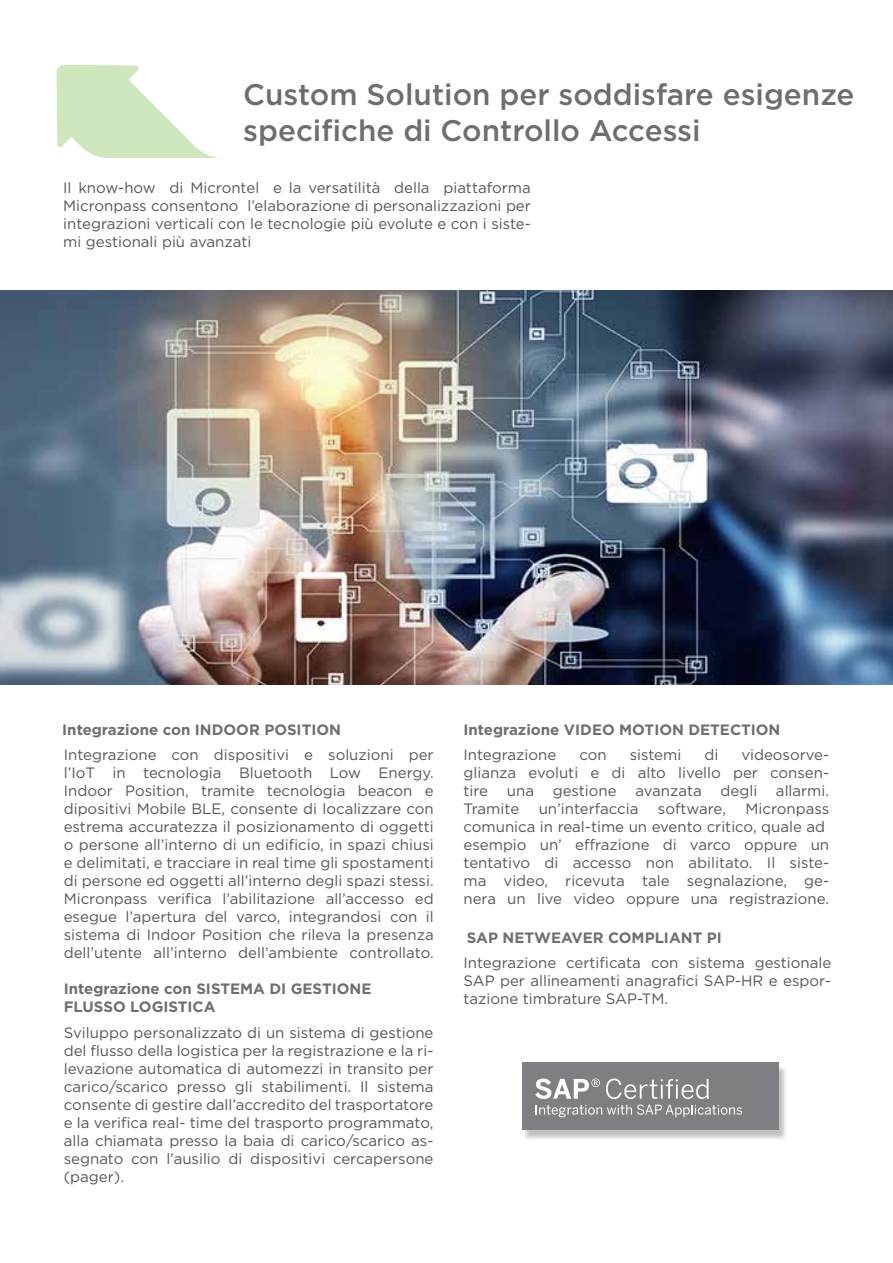
<style>
.page{position:relative;width:893px;height:1263px;background:#fff}
.page>*{position:absolute;margin:0;border:0;box-sizing:border-box;transform-origin:0 0}
.t1{font:500 29.7px/36px "Gotham";color:#6d6e70}
.t2{font:15px/18px "Gotham";color:#575756;text-align:justify}
.t3{font:700 15px/18px "Gotham";color:#706f6f}
</style>
<div class="page">
<svg style="left:57px;top:65px;width:162px;height:93px"></svg>
<div style="left:522px;top:1065px;width:266px;height:76px;background:#000;opacity:.25"></div>
<div style="left:522px;top:1062px;width:257px;height:67px;background:#7f7e83"></div>
<svg style="left:535px;top:1078px;width:207px;height:39px"></svg>
<img style="left:0;top:291px;width:893px;height:394px">
<h1 class="t1" style="left:243px;top:77px;width:613px">Custom Solution per soddisfare esigenze specifiche di Controllo Accessi</h1>
<p class="t2" style="left:63px;top:178px;width:469px">Il know-how di Microntel e la versatilità della piattaforma Micronpass consentono l’elaborazione di personalizzazioni per integrazioni verticali con le tecnologie più evolute e con i siste&shy;mi gestionali più avanzati</p>
<p class="t3" style="left:62px;top:720px;width:280px">Integrazione con INDOOR POSITION</p>
<p class="t2" style="left:64px;top:745px;width:371px">Integrazione con dispositivi e soluzioni per l’IoT in tecnologia Bluetooth Low Energy.<br>Indoor Position, tramite tecnologia beacon e dipositivi Mobile BLE, consente di localizzare con estrema accuratezza il posizionamento di oggetti o persone all’interno di un edificio, in spazi chiusi e delimitati, e tracciare in real time gli spostamenti di persone ed oggetti all’interno degli spazi stessi.<br>Micronpass verifica l’abilitazione all’accesso ed esegue l’apertura del varco, integrandosi con il sistema di Indoor Position che rileva la presenza dell’utente all’interno dell’ambiente controllato.</p>
<p class="t3" style="left:64px;top:980px;width:309px">Integrazione con SISTEMA DI GESTIONE<br>FLUSSO LOGISTICA</p>
<p class="t2" style="left:64px;top:1023px;width:371px">Sviluppo personalizzato di un sistema di gestione del flusso della logistica per la registrazione e la ri&shy;levazione automatica di automezzi in transito per carico/scarico presso gli stabilimenti. Il sistema consente di gestire dall’accredito del trasportatore e la verifica real- time del trasporto programmato, alla chiamata presso la baia di carico/scarico as&shy;segnato con l’ausilio di dispositivi cercapersone (pager).</p>
<p class="t3" style="left:463px;top:720px;width:318px">Integrazione VIDEO MOTION DETECTION</p>
<p class="t2" style="left:463px;top:745px;width:367px;text-indent:278px">videosorve&shy;glianza evoluti e di alto livello per consen&shy;tire una gestione avanzata degli allarmi.<br>Tramite</p>
<p class="t2" style="left:463px;top:745px;width:94px">Integrazione</p>
<p class="t2" style="left:579px;top:745px;width:29px">con</p>
<p class="t2" style="left:630px;top:745px;width:53px">sistemi</p>
<p class="t2" style="left:704px;top:745px;width:15px">di</p>
<p class="t2" style="left:539px;top:799px;width:101px">un’interfaccia</p>
<p class="t2" style="left:658px;top:799px;width:70px">software,</p>
<p class="t2" style="left:463px;top:799px;width:367px;text-align:left;text-indent:282px">Micronpass comunica in real-time un evento critico, quale ad esempio un’ effrazione di varco oppure un tentativo di accesso non abilitato. Il siste&shy;ma video, ricevuta tale segnalazione, ge&shy;nera un live video oppure una registrazione.</p>
<p class="t3" style="left:467px;top:928px;width:257px">SAP NETWEAVER COMPLIANT PI</p>
<p class="t2" style="left:463px;top:953px;width:369px">Integrazione certificata con sistema gestionale SAP per allineamenti anagrafici SAP-HR e espor&shy;tazione timbrature SAP-TM.</p>
</div>
